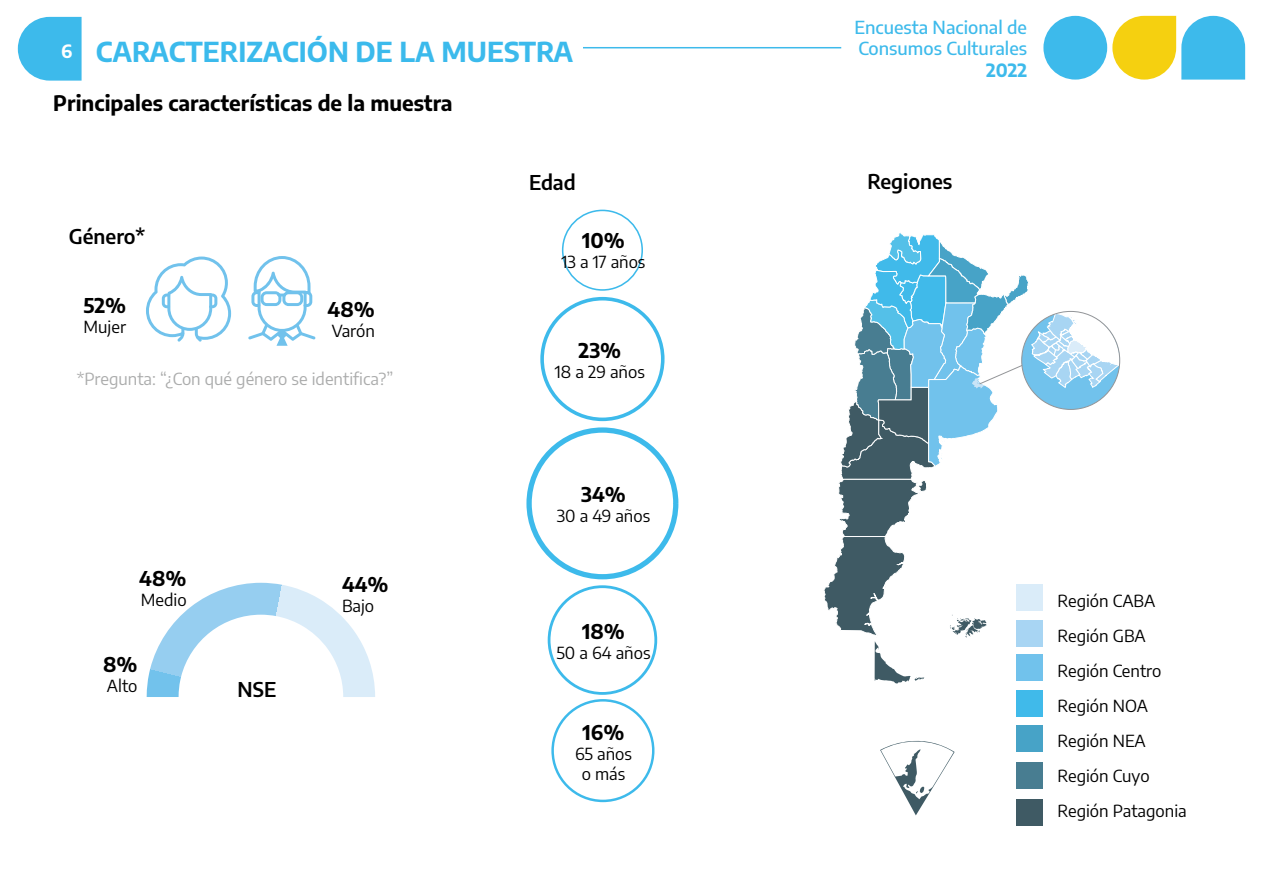
<style>
.page{position:relative;width:1263px;height:893px;background:#fff}
.page>*{position:absolute;margin:0;border:0;box-sizing:border-box;transform-origin:0 0}
.t1{font:700 27px "Encode Sans";color:#3bbaec}
.t2{font:700 21px "Encode Sans";color:#000}
.t3{font:700 20.1px "Encode Sans";color:#000}
.t4{font:600 20.1px "Encode Sans";color:#000}
.t5{font:500 18px/21.6px "Encode Sans";color:#3dbaeb}
.t6{font:700 18px "Encode Sans";color:#3dbaeb}
.t7{font:16.65px/35.1px "Encode Sans";color:#000;text-align:center}
.t8{font:16.65px "Encode Sans";color:#abacac}
</style>
<div class="page">
<svg style="left:18px;top:17px;width:64px;height:64px;background:#53c2ed"></svg>
<svg style="left:1112px;top:16px;width:133px;height:64px"></svg>
<div style="left:1043px;top:16px;width:64px;height:64px;background:#3dbaeb;border-radius:50%"></div>
<hr style="left:92px;top:47px;width:749px;height:1px;background:#3dbaeb">
<div style="left:83px;top:34px;width:500px;height:34px;background:#fff"></div>
<svg style="left:147px;top:583px;width:228px;height:114px"></svg>
<div style="left:562px;top:210px;width:81px;height:81px;border:2px solid #3dbaeb;border-radius:50%"></div>
<div style="left:540px;top:297px;width:124px;height:124px;border:4px solid #3dbaeb;border-radius:50%"></div>
<div style="left:526px;top:427px;width:152px;height:152px;border:5px solid #3dbaeb;border-radius:50%"></div>
<div style="left:548px;top:585px;width:109px;height:110px;border:3px solid #3dbaeb;border-radius:50%"></div>
<div style="left:551px;top:699px;width:103px;height:103px;border:2px solid #3dbaeb;border-radius:50%"></div>
<svg style="left:248px;top:256px;width:68px;height:90px"></svg>
<svg style="left:146px;top:257px;width:85px;height:85px"></svg>
<svg style="left:880px;top:740px;width:75px;height:75px"></svg>
<div style="left:1016px;top:690px;width:27px;height:27px;background:#40baea"></div>
<div style="left:1016px;top:725px;width:27px;height:27px;background:#47a3c7"></div>
<div style="left:1016px;top:799px;width:27px;height:27px;background:#3f5a64"></div>
<div style="left:1016px;top:762px;width:27px;height:27px;background:#487d91"></div>
<svg style="left:824px;top:233px;width:296px;height:450px"></svg>
<h1 class="t1" style="left:61px;top:32px;width:514px"><sup>6</sup> CARACTERIZACIÓN DE LA MUESTRA</h1>
<p class="t2" style="left:53px;top:88px;width:401px">Principales características de la muestra</p>
<p class="t5" style="left:854px;top:15px;width:174px">Encuesta Nacional de<br>Consumos Culturales</p>
<p class="t6" style="left:986px;top:57px;width:42px">2022</p>
<p class="t4" style="left:69px;top:221px;width:78px">Género*</p>
<p class="t3" style="left:83px;top:290px;width:44px">52%</p>
<p class="t7" style="left:83px;top:309px;width:44px">Mujer</p>
<p class="t3" style="left:327px;top:295px;width:49px">48%</p>
<p class="t7" style="left:332px;top:313px;width:45px">Varón</p>
<p class="t8" style="left:77px;top:367px;width:318px">*Pregunta: “¿Con qué género se identifica?”</p>
<p class="t4" style="left:529px;top:168px;width:48px">Edad</p>
<p class="t4" style="left:867px;top:167px;width:86px">Regiones</p>
<p class="t3" style="left:582px;top:225px;width:44px">10%</p>
<p class="t7" style="left:561px;top:243px;width:86px">13 a 17 años</p>
<p class="t3" style="left:578px;top:336px;width:44px">23%</p>
<p class="t7" style="left:555px;top:354px;width:91px">18 a 29 años</p>
<p class="t3" style="left:139px;top:563px;width:49px">48%</p>
<p class="t7" style="left:141px;top:581px;width:47px">Medio</p>
<p class="t3" style="left:103px;top:649px;width:36px">8%</p>
<p class="t7" style="left:107px;top:667px;width:32px">Alto</p>
<p class="t4" style="left:238px;top:675px;width:40px">NSE</p>
<p class="t3" style="left:342px;top:570px;width:48px">44%</p>
<p class="t7" style="left:342px;top:588px;width:34px">Bajo</p>
<p class="t3" style="left:581px;top:479px;width:46px">34%</p>
<p class="t7" style="left:557px;top:497px;width:95px">30 a 49 años</p>
<p class="t3" style="left:582px;top:617px;width:44px">18%</p>
<p class="t7" style="left:556px;top:635px;width:96px">50 a 64 años</p>
<p class="t3" style="left:582px;top:717px;width:43px">16%</p>
<p class="t7" style="left:575px;top:743px;width:58px;line-height:20.1px">65 años o más</p>
<p class="t7" style="left:1057px;top:583px;width:131px;text-align:left">Región CABA<br>Región GBA<br>Región Centro<br>Región NOA<br>Región NEA<br>Región Cuyo<br>Región Patagonia</p>
</div>
